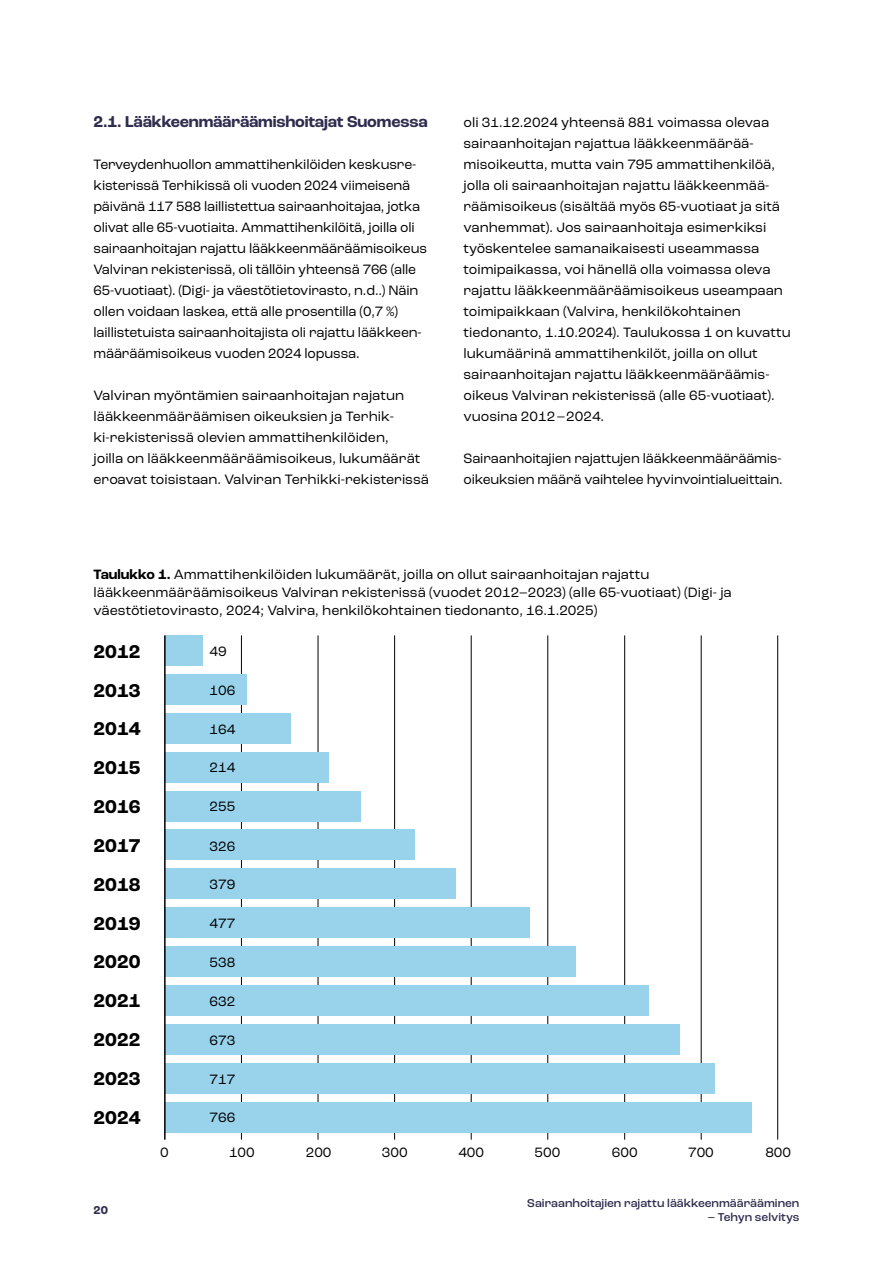
<style>
.page{position:relative;width:893px;height:1263px;background:#fff}
.page>*{position:absolute;margin:0;border:0;box-sizing:border-box;transform-origin:0 0}
.Kuvateksti__Artifact{font:700 19.5px "Roc Grotesk";color:#000}
.Väliotsikko__H2{font:700 16.5px "Roc Grotesk";letter-spacing:-.01em;color:#2f2d4e}
.Leipäteksti__P{font:14.25px/21px "Roc Grotesk";color:#000}
.Kuvateksti__Artifact-2{font:14.25px/18px "Roc Grotesk";color:#000}
.t1{font:500 12px "Roc Grotesk";color:#2f2d4e}
.t2{font:700 12px "Roc Grotesk";color:#2f2d4e}
.s1{font-weight:700}
</style>
<div class="page">
<hr style="left:241px;top:635px;width:1px;height:505px;background:#000">
<hr style="left:318px;top:635px;width:1px;height:505px;background:#000">
<hr style="left:394px;top:635px;width:1px;height:505px;background:#000">
<hr style="left:471px;top:635px;width:1px;height:505px;background:#000">
<hr style="left:547px;top:635px;width:1px;height:505px;background:#000">
<hr style="left:624px;top:635px;width:1px;height:505px;background:#000">
<hr style="left:701px;top:635px;width:1px;height:505px;background:#000">
<hr style="left:777px;top:635px;width:1px;height:505px;background:#000">
<div style="left:165px;top:1102px;width:587px;height:30px;background:#98d2eb"></div>
<div style="left:165px;top:1063px;width:549px;height:30px;background:#98d2eb"></div>
<div style="left:165px;top:1024px;width:515px;height:30px;background:#98d2eb"></div>
<div style="left:165px;top:985px;width:483px;height:30px;background:#98d2eb"></div>
<div style="left:165px;top:946px;width:411px;height:31px;background:#98d2eb"></div>
<div style="left:165px;top:907px;width:365px;height:31px;background:#98d2eb"></div>
<div style="left:165px;top:869px;width:291px;height:30px;background:#98d2eb"></div>
<div style="left:165px;top:830px;width:250px;height:30px;background:#98d2eb"></div>
<div style="left:165px;top:791px;width:195px;height:30px;background:#98d2eb"></div>
<div style="left:165px;top:752px;width:164px;height:30px;background:#98d2eb"></div>
<div style="left:165px;top:713px;width:126px;height:30px;background:#98d2eb"></div>
<div style="left:165px;top:674px;width:81px;height:31px;background:#98d2eb"></div>
<div style="left:165px;top:635px;width:37px;height:31px;background:#98d2eb"></div>
<hr style="left:164px;top:635px;width:2px;height:505px;background:#000">
<h2 class="Väliotsikko__H2" style="left:94px;top:112px;width:336px">2.1. Lääkkeenmääräämishoitajat Suomessa</h2>
<p class="Leipäteksti__P" style="left:94px;top:154px;width:335px">Terveydenhuollon ammattihenkilöiden keskusre&shy;kisterissä Terhikissä oli vuoden 2024 viimeisenä päivänä 117 588 laillistettua sairaanhoitajaa, jotka olivat alle 65-vuotiaita. Ammattihenkilöitä, joilla oli sairaanhoitajan rajattu lääkkeenmääräämisoikeus Valviran rekisterissä, oli tällöin yhteensä 766 (alle 65-vuotiaat). (Digi- ja väestötietovirasto, n.d..) Näin ollen voidaan laskea, että alle prosentilla (0,7 %) laillistetuista sairaanhoitajista oli rajattu lääkkeen&shy;määräämisoikeus vuoden 2024 lopussa.</p>
<p class="Leipäteksti__P" style="left:94px;top:385px;width:337px">Valviran myöntämien sairaanhoitajan rajatun lääkkeenmääräämisen oikeuksien ja Terhik&shy;ki-rekisterissä olevien ammattihenkilöiden,<br>joilla on lääkkeenmääräämisoikeus, lukumäärät eroavat toisistaan. Valviran Terhikki-rekisterissä</p>
<p class="Leipäteksti__P" style="left:463px;top:112px;width:329px">oli 31.12.2024 yhteensä 881 voimassa olevaa sairaanhoitajan rajattua lääkkeenmäärää&shy;misoikeutta, mutta vain 795 ammattihenkilöä, jolla oli sairaanhoitajan rajattu lääkkeenmää&shy;räämisoikeus (sisältää myös 65-vuotiaat ja sitä vanhemmat). Jos sairaanhoitaja esimerkiksi työskentelee samanaikaisesti useammassa toimipaikassa, voi hänellä olla voimassa oleva rajattu lääkkeenmääräämisoikeus useampaan toimipaikkaan (Valvira, henkilökohtainen tiedonanto, 1.10.2024). Taulukossa 1 on kuvattu lukumäärinä ammattihenkilöt, joilla on ollut sairaanhoitajan rajattu lääkkeenmääräämis&shy;oikeus Valviran rekisterissä (alle 65-vuotiaat). vuosina 2012–2024.</p>
<p class="Leipäteksti__P" style="left:463px;top:448px;width:321px">Sairaanhoitajien rajattujen lääkkeenmääräämis&shy;oikeuksien määrä vaihtelee hyvinvointialueittain.</p>
<p class="Kuvateksti__Artifact-2" style="left:94px;top:565px;width:640px"><span class="s1">Taulukko 1.</span> Ammattihenkilöiden lukumäärät, joilla on ollut sairaanhoitajan rajattu lääkkeenmääräämisoikeus Valviran rekisterissä (vuodet 2012–2023) (alle 65-vuotiaat) (Digi- ja väestötietovirasto, 2024; Valvira, henkilökohtainen tiedonanto, 16.1.2025)</p>
<p class="Kuvateksti__Artifact" style="left:94px;top:639px;width:49px">2012</p>
<p class="Kuvateksti__Artifact" style="left:94px;top:678px;width:49px">2013</p>
<p class="Kuvateksti__Artifact" style="left:94px;top:717px;width:49px">2014</p>
<p class="Kuvateksti__Artifact" style="left:94px;top:756px;width:49px">2015</p>
<p class="Kuvateksti__Artifact" style="left:94px;top:794px;width:49px">2016</p>
<p class="Kuvateksti__Artifact" style="left:94px;top:833px;width:49px">2017</p>
<p class="Kuvateksti__Artifact" style="left:94px;top:872px;width:49px">2018</p>
<p class="Kuvateksti__Artifact" style="left:94px;top:911px;width:49px">2019</p>
<p class="Kuvateksti__Artifact" style="left:94px;top:950px;width:49px">2020</p>
<p class="Kuvateksti__Artifact" style="left:94px;top:989px;width:49px">2021</p>
<p class="Kuvateksti__Artifact" style="left:94px;top:1028px;width:49px">2022</p>
<p class="Kuvateksti__Artifact" style="left:94px;top:1066px;width:49px">2023</p>
<p class="Kuvateksti__Artifact" style="left:94px;top:1105px;width:49px">2024</p>
<p class="t2" style="left:94px;top:1203px;width:16px">20</p>
<p class="Kuvateksti__Artifact-2" style="left:210px;top:642px;width:19px">49</p>
<p class="Kuvateksti__Artifact-2" style="left:210px;top:681px;width:27px">106</p>
<p class="Kuvateksti__Artifact-2" style="left:210px;top:720px;width:27px">164</p>
<p class="Kuvateksti__Artifact-2" style="left:210px;top:759px;width:27px">214</p>
<p class="Kuvateksti__Artifact-2" style="left:210px;top:798px;width:27px">255</p>
<p class="Kuvateksti__Artifact-2" style="left:210px;top:837px;width:27px">326</p>
<p class="Kuvateksti__Artifact-2" style="left:210px;top:876px;width:27px">379</p>
<p class="Kuvateksti__Artifact-2" style="left:210px;top:915px;width:27px">477</p>
<p class="Kuvateksti__Artifact-2" style="left:210px;top:953px;width:27px">538</p>
<p class="Kuvateksti__Artifact-2" style="left:210px;top:992px;width:27px">632</p>
<p class="Kuvateksti__Artifact-2" style="left:210px;top:1031px;width:27px">673</p>
<p class="Kuvateksti__Artifact-2" style="left:210px;top:1070px;width:27px">717</p>
<p class="Kuvateksti__Artifact-2" style="left:210px;top:1109px;width:27px">766</p>
<p class="Leipäteksti__P" style="left:160px;top:1142px;width:10px">0</p>
<p class="Leipäteksti__P" style="left:229px;top:1142px;width:27px">100</p>
<p class="Leipäteksti__P" style="left:306px;top:1142px;width:27px">200</p>
<p class="Leipäteksti__P" style="left:382px;top:1142px;width:27px">300</p>
<p class="Leipäteksti__P" style="left:458px;top:1142px;width:27px">400</p>
<p class="Leipäteksti__P" style="left:535px;top:1142px;width:27px">500</p>
<p class="Leipäteksti__P" style="left:612px;top:1142px;width:27px">600</p>
<p class="Leipäteksti__P" style="left:688px;top:1142px;width:27px">700</p>
<p class="Leipäteksti__P" style="left:765px;top:1142px;width:27px">800</p>
<p class="t1" style="left:527px;top:1196px;width:274px">Sairaanhoitajien rajattu lääkkeenmäärääminen</p>
<p class="t1" style="left:708px;top:1210px;width:93px">– Tehyn selvitys</p>
</div>
